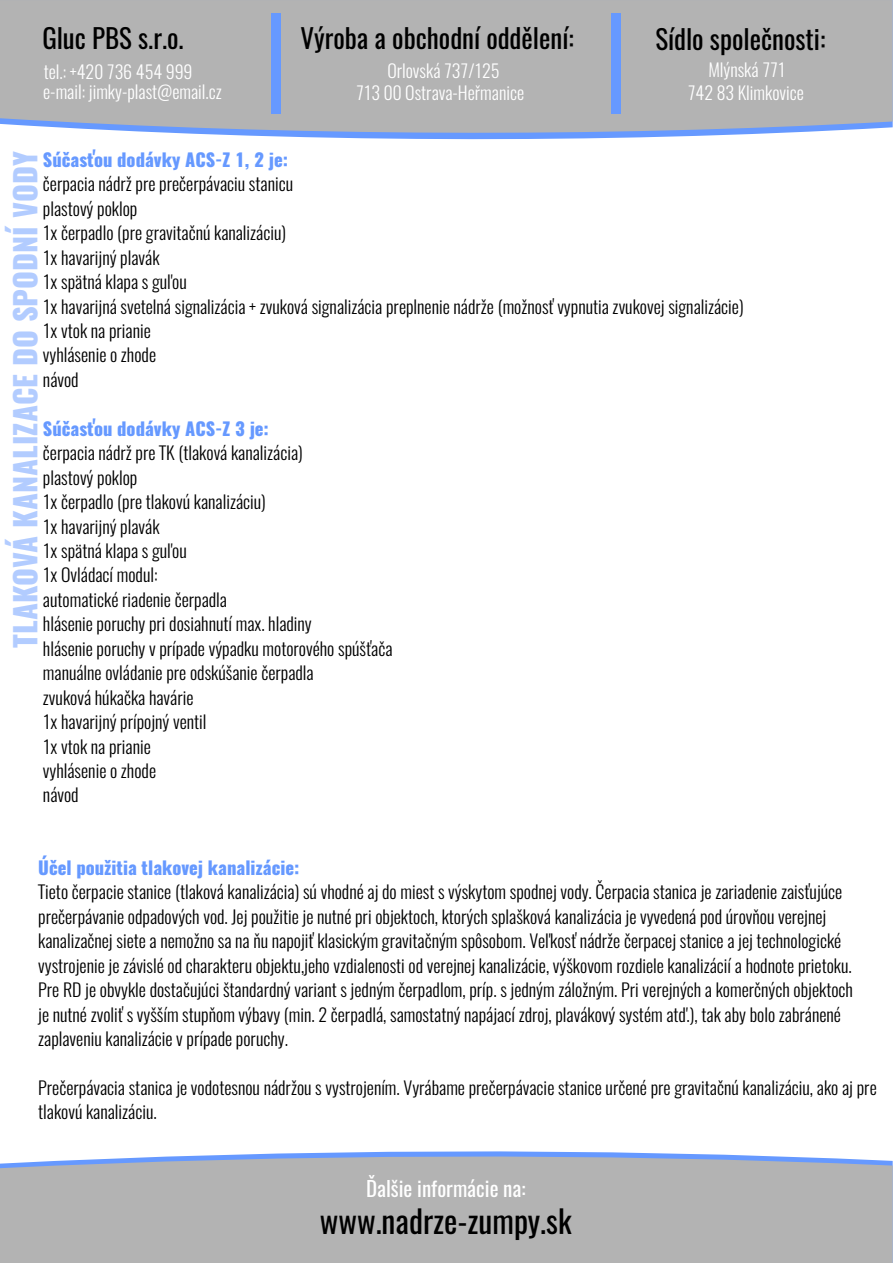
<style>
.page{position:relative;width:893px;height:1263px;background:#fff}
.page>*{position:absolute;margin:0;border:0;box-sizing:border-box;transform-origin:0 0}
.t1{font:31.65px "Oswald";color:#000}
.t2{font:800 30px "Oswald";color:rgb(102 153 255/.5)}
.t3{font:27px "Oswald";color:#000}
.t4{font:21px "Oswald";color:#fff}
.t5{font:300 18px/24.5px "Oswald";color:#000}
.t6{font:300 18px/22.8px "Oswald";color:#fff;text-align:center}
.t7{font:800 18px "Oswald";color:#69f}
</style>
<div class="page">
<svg style="left:0;top:0;width:893px;height:138px;background:#b1b3b8"></svg>
<div style="left:271px;top:13px;width:10px;height:101px;background:#69f"></div>
<div style="left:611px;top:13px;width:10px;height:101px;background:#69f"></div>
<svg style="left:0;top:1152px;width:893px;height:111px;background:#b1b4b8"></svg>
<h3 class="t3" style="left:42px;top:19px;width:143px">Gluc PBS s.r.o.</h3>
<h3 class="t3" style="left:655px;top:20px;width:172px">Sídlo společnosti:</h3>
<p class="t6" style="left:688px;top:58px;width:118px">Mlýnská 771<br>742 83 Klimkovice</p>
<h3 class="t3" style="left:300px;top:20px;width:275px">Výroba a obchodní oddělení:</h3>
<p class="t6" style="left:356px;top:60px;width:170px;line-height:21.9px">Orlovská 737/125<br>713 00 Ostrava-Heřmanice</p>
<p class="t6" style="left:43px;top:62px;width:180px;line-height:19.6px;text-align:left">tel.: +420 736 454 999 e-mail: jimky-plast@email.cz</p>
<p class="t7" style="left:43px;top:147px;width:247px">Súčasťou dodávky ACS-Z 1, 2 je:</p>
<p class="t5" style="left:43px;top:172px;width:702px">čerpacia nádrž pre prečerpávaciu stanicu<br>plastový poklop<br>1x čerpadlo (pre gravitačnú kanalizáciu)<br>1x havarijný plavák<br>1x spätná klapa s guľou<br>1x havarijná svetelná signalizácia + zvuková signalizácia preplnenie nádrže (možnosť vypnutia zvukovej signalizácie)<br>1x vtok na prianie<br>vyhlásenie o zhode<br>návod</p>
<p class="t7" style="left:43px;top:416px;width:228px">Súčasťou dodávky ACS-Z 3 je:</p>
<p class="t5" style="left:43px;top:441px;width:351px">čerpacia nádrž pre TK (tlaková kanalizácia)<br>plastový poklop<br>1x čerpadlo (pre tlakovú kanalizáciu)<br>1x havarijný plavák<br>1x spätná klapa s guľou<br>1x Ovládací modul:<br>automatické riadenie čerpadla<br>hlásenie poruchy pri dosiahnutí max. hladiny<br>hlásenie poruchy v prípade výpadku motorového spúšťača manuálne ovládanie pre odskúšanie čerpadla<br>zvuková húkačka havárie<br>1x havarijný prípojný ventil<br>1x vtok na prianie<br>vyhlásenie o zhode<br>návod</p>
<h2 class="t2" style="left:5px;top:648px;width:498px;rotate:-90deg">TLAKOVÁ KANALIZACE DO SPODNÍ VODY</h2>
<p class="t7" style="left:38px;top:855px;width:263px">Účel použitia tlakovej kanalizácie:</p>
<p class="t5" style="left:38px;top:880px;width:816px">Tieto čerpacie stanice (tlaková kanalizácia) sú vhodné aj do miest s výskytom spodnej vody. Čerpacia stanica je zariadenie zaisťujúce prečerpávanie odpadových vod. Jej použitie je nutné pri objektoch, ktorých splašková kanalizácia je vyvedená pod úrovňou verejnej kanalizačnej siete a nemožno sa na ňu napojiť klasickým gravitačným spôsobom. Veľkosť nádrže čerpacej stanice a jej technologické vystrojenie je závislé od charakteru objektu,jeho vzdialenosti od verejnej kanalizácie, výškovom rozdiele kanalizácií a hodnote prietoku.<br>Pre RD je obvykle dostačujúci štandardný variant s jedným čerpadlom, príp. s jedným záložným. Pri verejných a komerčných objektoch je nutné zvoliť s vyšším stupňom výbavy (min. 2 čerpadlá, samostatný napájací zdroj, plavákový systém atď.), tak aby bolo zabránené zaplaveniu kanalizácie v prípade poruchy.</p>
<p class="t5" style="left:38px;top:1075px;width:840px">Prečerpávacia stanica je vodotesnou nádržou s vystrojením. Vyrábame prečerpávacie stanice určené pre gravitačnú kanalizáciu, ako aj pre tlakovú kanalizáciu.</p>
<p class="t4" style="left:366px;top:1174px;width:161px">Ďalšie informácie na:</p>
<h1 class="t1" style="left:320px;top:1200px;width:253px">www.nadrze-zumpy.sk</h1>
</div>
